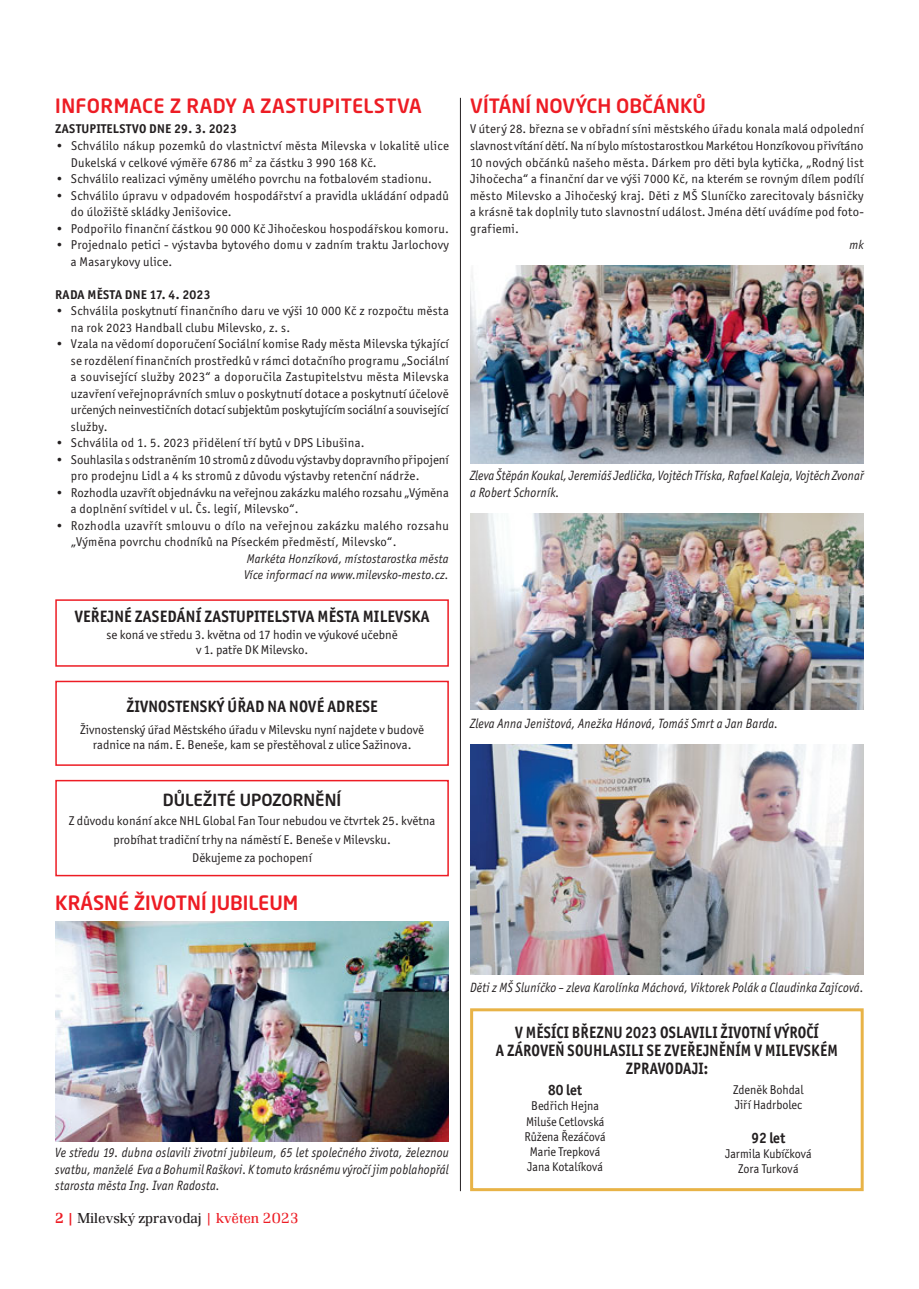
<style>
.page{position:relative;width:919px;height:1289px;background:#fff}
.page>*{position:absolute;margin:0;border:0;box-sizing:border-box;transform-origin:0 0}
.t1{font:500 19.5px "Neo Sans Pro";letter-spacing:.005em;color:#ed1c24}
.t2{font:700 16.5px/18px "Officina Sans Itc TOT";letter-spacing:.015em;color:#231f20;text-align:center;scale:.9 1}
.t3{font:700 16.5px "Officina Sans Itc TOT";letter-spacing:.015em;color:#231f20;scale:.95 1}
.t4{font:500 16.5px "Neo Sans Pro";color:#231f20}
.t5{font:300 15px "Renault TOT";color:#231f20}
.t6{font:700 15px "Officina Sans Itc TOT";color:#231f20;scale:.95 1}
.t7{font:italic 13.5px/16.5px "Officina Sans Itc TOT";letter-spacing:.02em;color:#231f20;scale:.9 1}
.t8{font:12.75px/16.5px "Officina Sans Itc TOT";letter-spacing:.02em;color:#231f20}
.t9{font:12.75px/15.3px "Officina Sans Itc TOT";color:#231f20;text-align:center}
.t10{font:12.75px/15px "Officina Sans Itc TOT";color:#231f20;text-align:center;scale:.95 1}
.t11{font:italic 12.75px/16.5px "Officina Sans Itc TOT";letter-spacing:.02em;color:#231f20;scale:.95 1}
.t12{font:700 12.75px "Officina Sans Itc TOT";letter-spacing:.02em;color:#231f20}
.s1{font-weight:500;color:#ed1c24}
.s2{color:#ed1c24}
</style>
<div class="page">
<hr style="left:460px;top:98px;width:1px;height:1093px;background:#231f20">
<div style="left:470px;top:1008px;width:393px;height:183px;border:3px solid #e8b347"></div>
<img style="left:470px;top:513px;width:393px;height:196px">
<img style="left:470px;top:265px;width:393px;height:198px">
<img style="left:470px;top:744px;width:393px;height:230px">
<img style="left:55px;top:922px;width:394px;height:219px">
<div style="left:55px;top:599px;width:394px;height:67px;border:2px solid #ed1c24"></div>
<div style="left:55px;top:680px;width:394px;height:85px;border:2px solid #ed1c24"></div>
<div style="left:55px;top:779px;width:394px;height:97px;border:2px solid #ed1c24"></div>
<h1 class="t1" style="left:55px;top:95px;width:368px">INFORMACE Z RADY A ZASTUPITELSTVA</h1>
<p class="t12" style="left:55px;top:124px;width:183px">ZASTUPITELSTVO DNE 29. 3. 2023</p>
<p class="t8" style="left:71px;top:138px;width:379px;text-indent:-16px">• Schválilo nákup pozemků do vlastnictví města Milevska v lokalitě ulice<br>Dukelská v celkové výměře 6786 m<sup>2</sup> za částku 3 990 168 Kč.</p>
<p class="t8" style="left:55px;top:171px;width:378px">• Schválilo realizaci výměny umělého povrchu na fotbalovém stadionu.</p>
<p class="t8" style="left:71px;top:188px;width:379px;text-indent:-16px">• Schválilo úpravu v odpadovém hospodářství a pravidla ukládání odpadů do úložiště skládky Jenišovice.</p>
<p class="t8" style="left:55px;top:221px;width:395px">• Podpořilo finanční částkou 90 000 Kč Jihočeskou hospodářskou komoru.</p>
<p class="t8" style="left:71px;top:237px;width:379px;text-indent:-16px">• Projednalo petici - výstavba bytového domu v zadním traktu Jarlochovy a Masarykovy ulice.</p>
<p class="t12" style="left:55px;top:289px;width:157px">RADA MĚSTA DNE 17. 4. 2023</p>
<p class="t8" style="left:71px;top:303px;width:379px;text-indent:-16px">• Schválila poskytnutí finančního daru ve výši 10 000 Kč z rozpočtu města na rok 2023 Handball clubu Milevsko, z. s.</p>
<p class="t8" style="left:71px;top:336px;width:379px;text-align:justify;text-indent:-16px">• Vzala na vědomí doporučení Sociální komise Rady města Milevska týkající se rozdělení finančních prostředků v rámci dotačního programu „Sociální a související služby 2023“ a doporučila Zastupitelstvu města Milevska uzavření veřejnoprávních smluv o poskytnutí dotace a poskytnutí účelově určených neinvestičních dotací subjektům poskytujícím sociální a související služby.</p>
<p class="t8" style="left:55px;top:435px;width:311px">• Schválila od 1. 5. 2023 přidělení tří bytů v DPS Libušina.</p>
<p class="t8" style="left:71px;top:452px;width:379px;text-indent:-16px">• Souhlasila s odstraněním 10 stromů z důvodu výstavby dopravního připojení pro prodejnu Lidl a 4 ks stromů z důvodu výstavby retenční nádrže.</p>
<p class="t8" style="left:71px;top:485px;width:379px;text-indent:-16px">• Rozhodla uzavřít objednávku na veřejnou zakázku malého rozsahu „Výměna a doplnění svítidel v ul. Čs. legií, Milevsko“.</p>
<p class="t8" style="left:71px;top:518px;width:379px;text-indent:-16px">• Rozhodla uzavřít smlouvu o dílo na veřejnou zakázku malého rozsahu „Výměna povrchu chodníků na Píseckém předměstí, Milevsko“.</p>
<p class="t11" style="left:244px;top:551px;width:217px">Markéta Honzíková, místostarostka města<br>Více informací na www.milevsko-mesto.cz.</p>
<p class="t3" style="left:75px;top:610px;width:375px">VEŘEJNÉ ZASEDÁNÍ ZASTUPITELSTVA MĚSTA MILEVSKA</p>
<p class="t9" style="left:106px;top:628px;width:292px">se koná ve středu 3. května od 17 hodin ve výukové učebně v 1. patře DK Milevsko.</p>
<p class="t3" style="left:126px;top:700px;width:266px">ŽIVNOSTENSKÝ ÚŘAD NA NOVÉ ADRESE</p>
<p class="t9" style="left:80px;top:722px;width:345px">Živnostenský úřad Městského úřadu v Milevsku nyní najdete v budově radnice na nám. E. Beneše, kam se přestěhoval z ulice Sažinova.</p>
<p class="t4" style="left:163px;top:790px;width:180px">DŮLEŽITÉ UPOZORNĚNÍ</p>
<p class="t8" style="left:69px;top:812px;width:368px;line-height:18.8px;text-align:center">Z důvodu konání akce NHL Global Fan Tour nebudou ve čtvrtek 25. května probíhat tradiční trhy na náměstí E. Beneše v Milevsku.<br>Děkujeme za pochopení</p>
<h1 class="t1" style="left:55px;top:891px;width:244px">KRÁSNÉ ŽIVOTNÍ JUBILEUM</h1>
<h1 class="t1" style="left:470px;top:95px;width:237px">VÍTÁNÍ NOVÝCH OBČÁNKŮ</h1>
<p class="t8" style="left:470px;top:122px;width:395px;text-align:justify">V úterý 28. března se v obřadní síni městského úřadu konala malá odpolední slavnost vítání dětí. Na ní bylo místostarostkou Markétou Honzíkovou přivítáno 10 nových občánků našeho města. Dárkem pro děti byla kytička, „Rodný list Jihočecha“ a finanční dar ve výši 7000 Kč, na kterém se rovným dílem podílí město Milevsko a Jihočeský kraj. Děti z MŠ Sluníčko zarecitovaly básničky a krásně tak doplnily tuto slavnostní událost. Jména dětí uvádíme pod foto&shy;grafiemi.</p>
<p class="t11" style="left:849px;top:237px;width:16px">mk</p>
<p class="t7" style="left:470px;top:468px;width:438px">Zleva Štěpán Koukal, Jeremiáš Jedlička, Vojtěch Tříska, Rafael Kaleja, Vojtěch Zvonař a Robert Schorník.</p>
<p class="t7" style="left:470px;top:716px;width:344px">Zleva Anna Jeništová, Anežka Hánová, Tomáš Smrt a Jan Barda.</p>
<p class="t7" style="left:55px;top:1145px;width:439px;text-align:justify">Ve středu 19. dubna oslavili životní jubileum, 65 let společného života, železnou svatbu, manželé Eva a Bohumil Raškovi. K tomuto krásnému výročí jim poblahopřál starosta města Ing. Ivan Radosta.</p>
<p class="t5" style="left:55px;top:1212px;width:245px"><span class="s1">2 |</span> Milevský zpravodaj <span class="s2">| květen 2023</span></p>
<p class="t7" style="left:470px;top:980px;width:438px">Děti z MŠ Sluníčko – zleva Karolínka Máchová, Viktorek Polák a Claudinka Zajícová.</p>
<p class="t2" style="left:496px;top:1025px;width:381px">V MĚSÍCI BŘEZNU 2023 OSLAVILI ŽIVOTNÍ VÝROČÍ<br>A ZÁROVEŇ SOUHLASILI SE ZVEŘEJNĚNÍM V MILEVSKÉM<br>ZPRAVODAJI:</p>
<p class="t6" style="left:548px;top:1084px;width:37px">80 let</p>
<p class="t10" style="left:524px;top:1099px;width:87px">Bedřich Hejna<br>Miluše Cetlovská<br>Růžena Řezáčová<br>Marie Trepková<br>Jana Kotalíková</p>
<p class="t10" style="left:733px;top:1083px;width:76px;text-align:left">Zdeněk Bohdal<br>Jiří Hadrbolec</p>
<p class="t6" style="left:751px;top:1132px;width:37px">92 let</p>
<p class="t10" style="left:725px;top:1147px;width:93px">Jarmila Kubíčková<br>Zora Turková</p>
</div>
